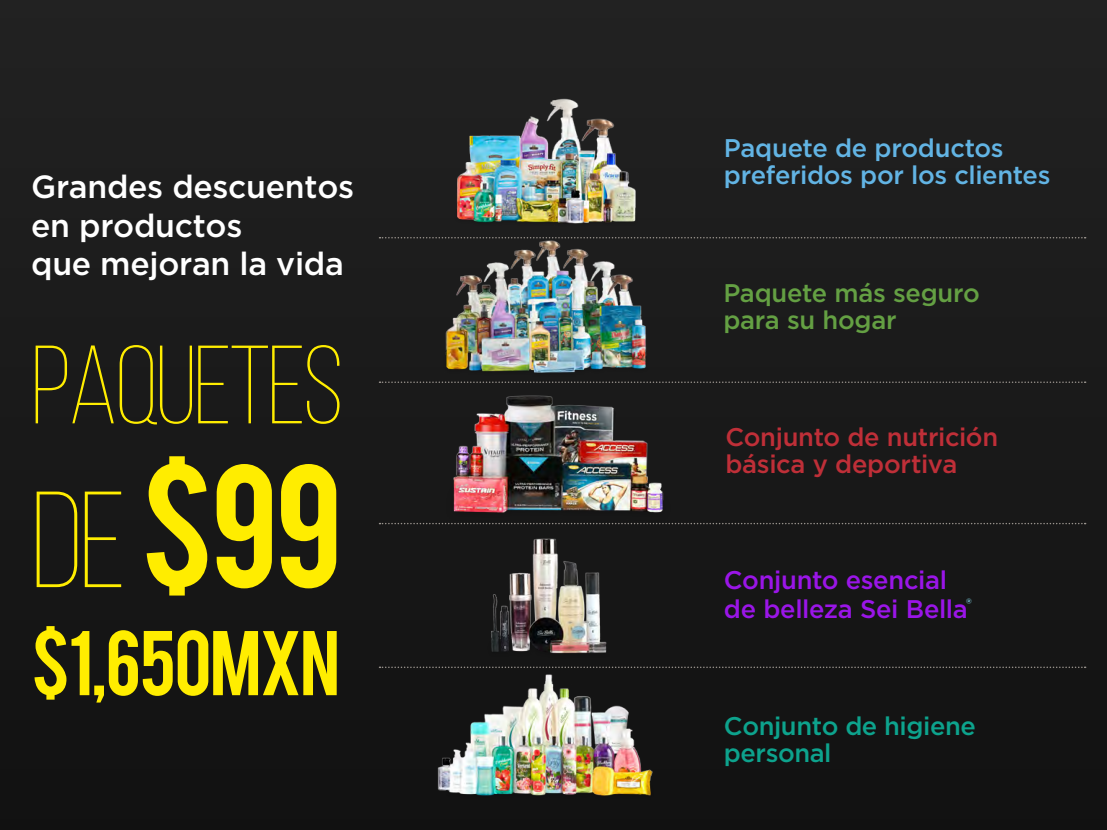
<style>
.page{position:relative;width:1107px;height:830px;background:#fff}
.page>*{position:absolute;margin:0;border:0;box-sizing:border-box;transform-origin:0 0}
.t1{font:136.35px "Bebas";color:#ffed00}
.t2{font:300 111px "Bebas Neue";letter-spacing:-.025em;color:#ffed00}
.t3{font:72px "Bebas";letter-spacing:-.025em;color:#ffed00}
.t4{font:500 32.1px/38.4px "Gotham";letter-spacing:-.01em;color:#fff}
.t5{font:500 25.5px/27px "Gotham";letter-spacing:-.015em;color:#62b4e4}
.t6{font:500 25.5px/27px "Gotham";letter-spacing:-.01em;color:#bf2f38}
.t7{font:500 25.5px/28.5px "Gotham";letter-spacing:-.01em;color:#9a15e8}
.t8{font:500 25.5px/27px "Gotham";letter-spacing:-.01em;color:#64a043}
.t9{font:500 25.5px/27px "Gotham";letter-spacing:-.015em;color:#0da38d}
.s1{font-family:"Bebas Neue";font-weight:300}
</style>
<div class="page">
<div style="left:0;top:0;width:1107px;height:829px;background:#1a1a1a"></div>
<svg style="left:380px;top:237px;width:706px;height:1px"></svg>
<svg style="left:380px;top:381px;width:706px;height:2px"></svg>
<svg style="left:380px;top:522px;width:706px;height:2px"></svg>
<svg style="left:380px;top:666px;width:706px;height:2px"></svg>
<img style="left:418px;top:667px;width:251px;height:130px">
<img style="left:416px;top:381px;width:269px;height:143px">
<img style="left:438px;top:237px;width:217px;height:136px">
<img style="left:456px;top:98px;width:180px;height:126px">
<img style="left:491px;top:538px;width:116px;height:116px">
<p class="t4" style="left:31px;top:167px;width:324px">Grandes descuentos en productos<br>que mejoran la vida</p>
<h2 class="t2" style="left:31px;top:326px;width:314px">PAQUETES</h2>
<h1 class="t1" style="left:31px;top:427px;width:313px"><span class="s1">DE</span> $99</h1>
<h3 class="t3" style="left:31px;top:610px;width:310px">$1,650MXN</h3>
<p class="t5" style="left:724px;top:134px;width:328px">Paquete de productos preferidos por los clientes</p>
<p class="t8" style="left:723px;top:279px;width:258px">Paquete más seguro para su hogar</p>
<p class="t6" style="left:725px;top:422px;width:274px">Conjunto de nutrición básica y deportiva</p>
<p class="t7" style="left:724px;top:565px;width:249px">Conjunto esencial de belleza Sei Bella<sup>®</sup></p>
<p class="t9" style="left:724px;top:712px;width:253px">Conjunto de higiene personal</p>
</div>
